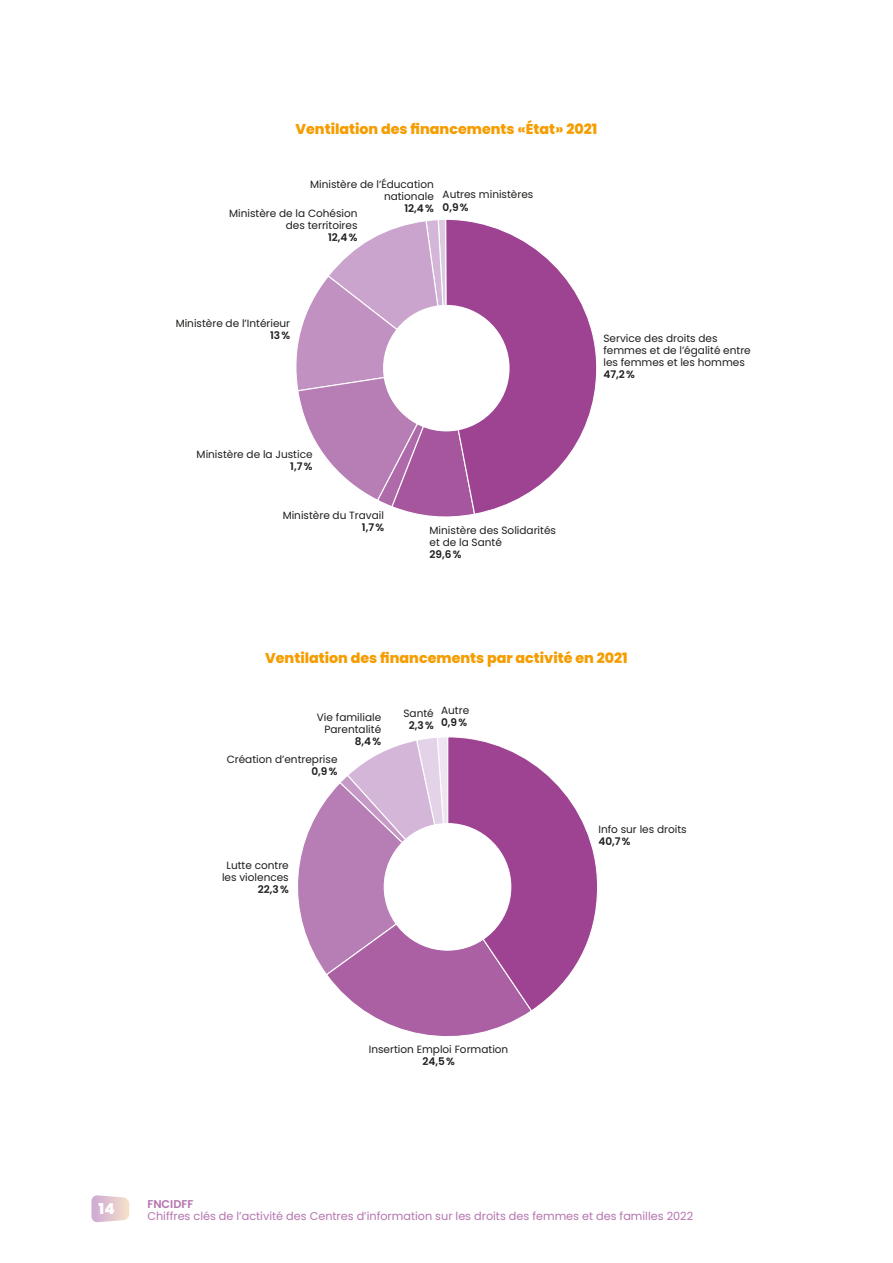
<style>
.page{position:relative;width:893px;height:1263px;background:#fff}
.page>*{position:absolute;margin:0;border:0;box-sizing:border-box;transform-origin:0 0}
.t1{font:800 15px "Poppins";color:#fff}
.t2{font:800 14.25px "Poppins";color:#f59d00}
.t3{font:11.25px "Poppins";color:#b574af}
.t4{font:600 11.25px "Poppins";color:#b574af}
.t5{font:10.5px/12px "Poppins";color:#1d1d1b;text-align:right}
.t6{font:600 10.5px "Poppins";color:#1d1d1b}
</style>
<div class="page">
<svg style="left:91px;top:1195px;width:38px;height:27px"></svg>
<svg style="left:296px;top:220px;width:169px;height:297px"></svg>
<svg style="left:445px;top:219px;width:152px;height:296px"></svg>
<div style="left:383px;top:305px;width:127px;height:126px;background:#fff;border-radius:50%"></div>
<svg style="left:298px;top:737px;width:299px;height:299px"></svg>
<div style="left:384px;top:823px;width:127px;height:127px;background:#fff;border-radius:50%"></div>
<h2 class="t2" style="left:295px;top:121px;width:303px">Ventilation des financements «État» 2021</h2>
<p class="t5" style="left:310px;top:178px;width:125px">Ministère de l’Éducation nationale</p>
<p class="t6" style="left:404px;top:202px;width:31px">12,4%</p>
<p class="t5" style="left:229px;top:207px;width:130px">Ministère de la Cohésion des territoires</p>
<p class="t6" style="left:328px;top:231px;width:31px">12,4%</p>
<p class="t5" style="left:443px;top:189px;width:92px">Autres ministères</p>
<p class="t6" style="left:443px;top:201px;width:28px">0,9%</p>
<p class="t5" style="left:176px;top:317px;width:116px">Ministère de l’Intérieur</p>
<p class="t6" style="left:270px;top:329px;width:22px">13%</p>
<p class="t5" style="left:197px;top:448px;width:117px">Ministère de la Justice</p>
<p class="t6" style="left:290px;top:460px;width:24px">1,7%</p>
<p class="t5" style="left:283px;top:509px;width:103px">Ministère du Travail</p>
<p class="t6" style="left:362px;top:521px;width:24px">1,7%</p>
<p class="t5" style="left:430px;top:524px;width:128px;text-align:left">Ministère des Solidarités et de la Santé</p>
<p class="t6" style="left:430px;top:548px;width:34px">29,6%</p>
<p class="t5" style="left:603px;top:332px;width:149px;text-align:left">Service des droits des femmes et de l’égalité entre les femmes et les hommes</p>
<p class="t6" style="left:603px;top:368px;width:33px">47,2%</p>
<h2 class="t2" style="left:265px;top:650px;width:364px">Ventilation des financements par activité en 2021</h2>
<p class="t5" style="left:317px;top:711px;width:66px">Vie familiale<br>Parentalité</p>
<p class="t6" style="left:355px;top:735px;width:28px">8,4%</p>
<p class="t5" style="left:227px;top:754px;width:112px">Création d’entreprise</p>
<p class="t6" style="left:311px;top:765px;width:28px">0,9%</p>
<p class="t5" style="left:403px;top:708px;width:32px">Santé</p>
<p class="t6" style="left:409px;top:720px;width:27px">2,3%</p>
<p class="t5" style="left:441px;top:704px;width:30px">Autre</p>
<p class="t6" style="left:441px;top:716px;width:28px">0,9%</p>
<p class="t5" style="left:222px;top:859px;width:68px;text-align:center">Lutte contre les violences</p>
<p class="t6" style="left:258px;top:883px;width:33px">22,3%</p>
<p class="t5" style="left:369px;top:1043px;width:141px">Insertion Emploi Formation</p>
<p class="t6" style="left:422px;top:1055px;width:34px">24,5%</p>
<p class="t5" style="left:598px;top:824px;width:90px">Info sur les droits</p>
<p class="t6" style="left:598px;top:836px;width:34px">40,7%</p>
<h1 class="t1" style="left:99px;top:1200px;width:18px">14</h1>
<p class="t4" style="left:147px;top:1197px;width:47px">FNCIDFF</p>
<p class="t3" style="left:147px;top:1209px;width:547px">Chiffres clés de l’activité des Centres d’information sur les droits des femmes et des familles 2022</p>
</div>
